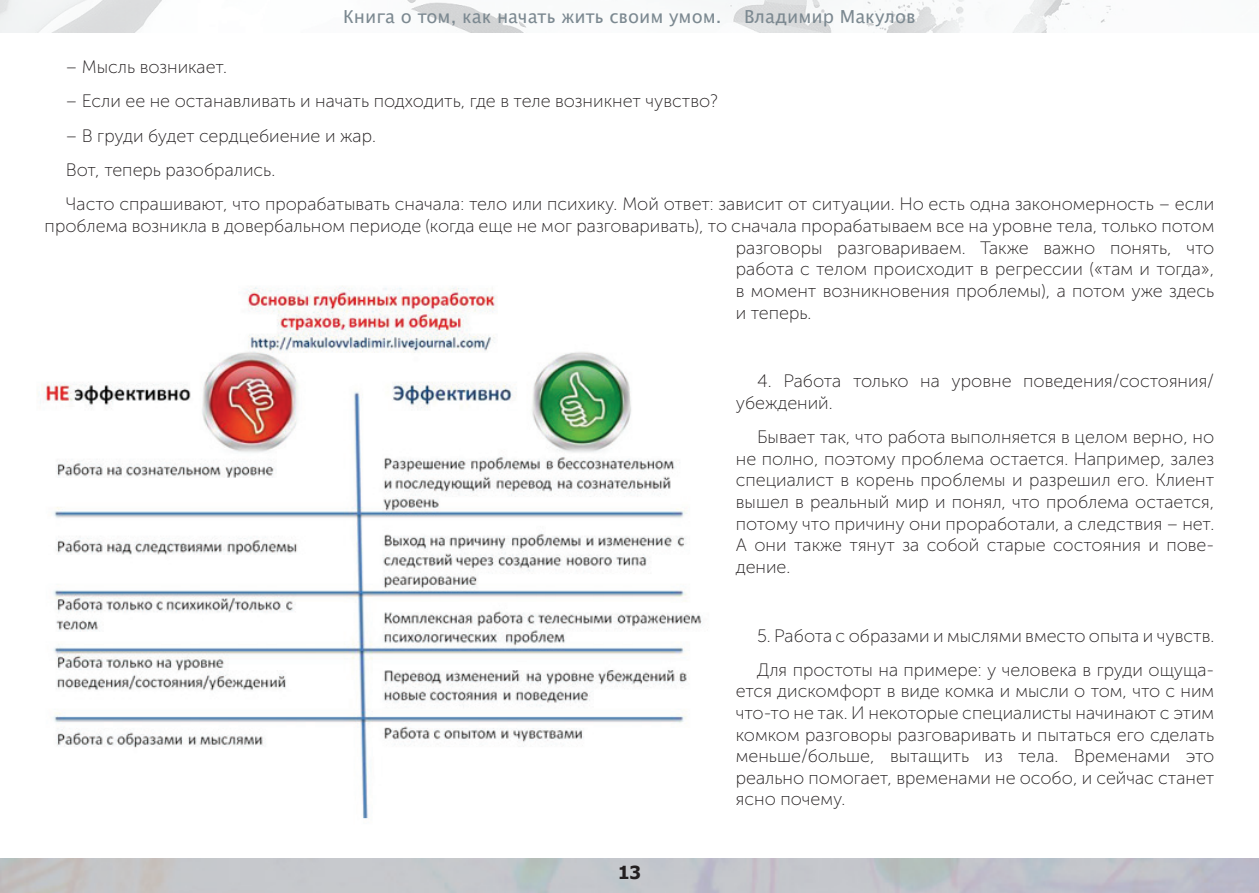
<style>
.page{position:relative;width:1259px;height:893px;background:#fff}
.page>*{position:absolute;margin:0;border:0;box-sizing:border-box;transform-origin:0 0}
.t1{font:18px/21.6px "Museo Sans Cyrl 100";color:#231f20}
.t2{font:18px "Lucida Sans Unicode";color:#7c8991}
.t3{font:700 18px "Tahoma";color:#231f20}
</style>
<div class="page">
<img style="left:0;top:286px;width:736px;height:573px">
<img style="left:0;top:0;width:1123px;height:33px">
<p class="t2" style="left:343px;top:3px;width:380px">Книга о том, как начать жить своим умом.</p>
<p class="t2" style="left:744px;top:3px;width:173px">Владимир Макулов</p>
<p class="t1" style="left:66px;top:56px;width:163px">– Мысль возникает.</p>
<p class="t1" style="left:66px;top:91px;width:653px">– Если ее не останавливать и начать подходить, где в теле возникнет чувство?</p>
<p class="t1" style="left:66px;top:119px;width:1149px;line-height:34.3px">– В груди будет сердцебиение и жар.<br>Вот, теперь разобрались.<br>Часто спрашивают, что прорабатывать сначала: тело или психику. Мой ответ: зависит от ситуации. Но есть одна закономерность – если</p>
<p class="t1" style="left:736px;top:215px;width:480px;text-align:justify;text-indent:-691px">проблема возникла в довербальном периоде (когда еще не мог разговаривать), то сначала прорабатываем все на уровне тела, только потом разговоры разговариваем. Также важно понять, что работа с телом происходит в регрессии («там и тогда», в момент возникновения проблемы), а потом уже здесь и теперь.</p>
<p class="t1" style="left:736px;top:370px;width:480px;text-indent:21px">4. Работа только на уровне поведения/состояния/ убеждений.</p>
<p class="t1" style="left:736px;top:426px;width:480px;text-align:justify;text-indent:21px">Бывает так, что работа выполняется в целом верно, но не полно, поэтому проблема остается. Например, залез специалист в корень проблемы и разрешил его. Клиент вышел в реальный мир и понял, что проблема остается, потому что причину они проработали, а следствия – нет.<br>А они также тянут за собой старые состояния и пове&shy;дение.</p>
<p class="t3" style="left:618px;top:860px;width:24px">13</p>
<p class="t1" style="left:757px;top:618px;width:459px;line-height:34.3px">5. Работа с образами и мыслями вместо опыта и чувств.<br>Для простоты на примере: у человека в груди ощуща-</p>
<p class="t1" style="left:736px;top:681px;width:480px;text-align:justify">ется дискомфорт в виде комка и мысли о том, что с ним что-то не так. И некоторые специалисты начинают с этим комком разговоры разговаривать и пытаться его сделать меньше/больше, вытащить из тела. Временами это реально помогает, временами не особо, и сейчас станет ясно почему.</p>
</div>
